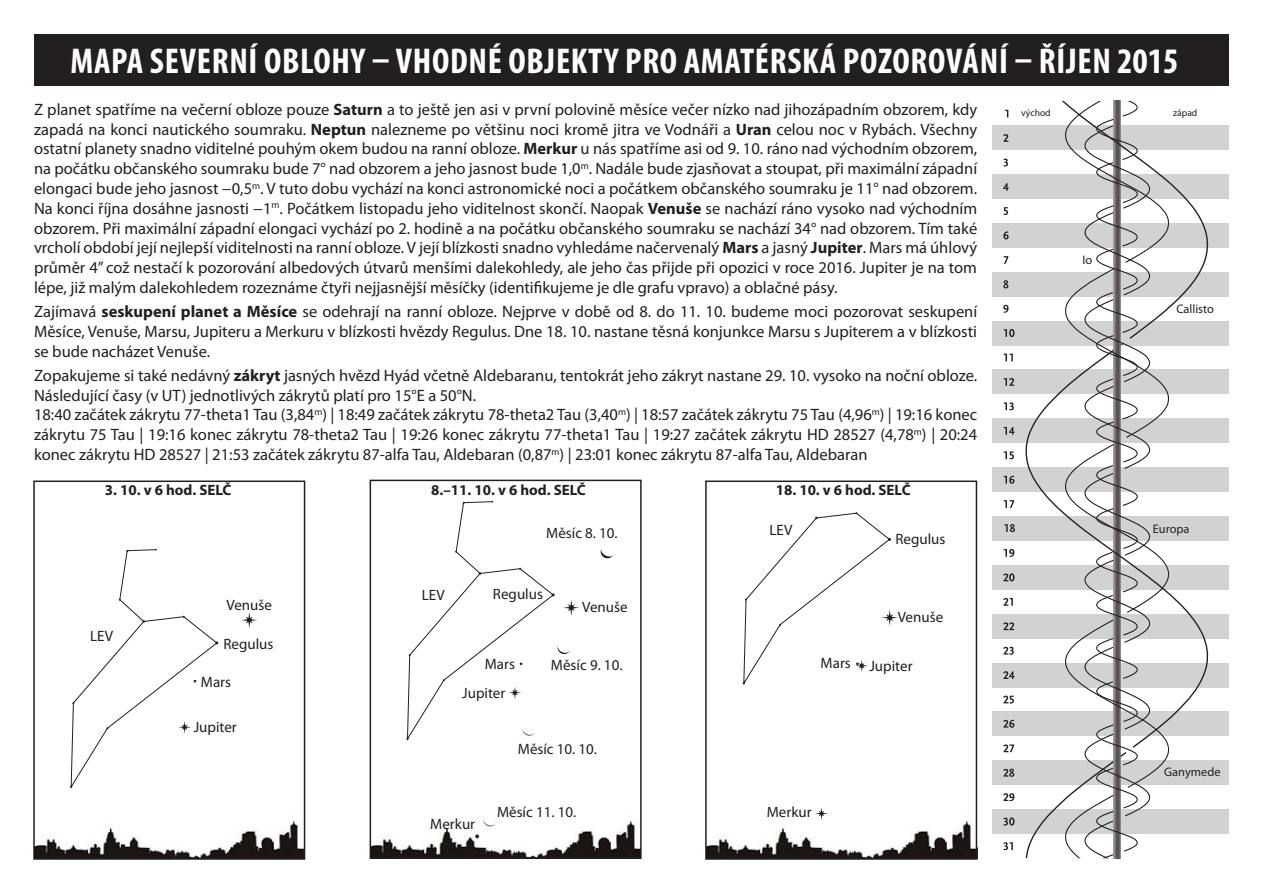
<style>
.page{position:relative;width:1263px;height:893px;background:#fff}
.page>*{position:absolute;margin:0;border:0;box-sizing:border-box;transform-origin:0 0}
.t1{font:700 condensed 36px "Myriad Pro";letter-spacing:.02em;color:#fff}
.t2{font:16.5px/19.8px "Myriad Pro";color:#231f20;text-align:justify}
.t3{font:15px "Myriad Pro";color:#231f20}
.t4{font:700 15px "Myriad Pro";color:#231f20}
.t5{font:700 12.45px "Scala Sans OT";color:#231f20}
.t6{font:700 9.6px "Scala Sans OT";color:#231f20}
.s1{font-weight:700}
</style>
<div class="page">
<div style="left:34px;top:34px;width:1195px;height:51px;background:#231f20"></div>
<img style="left:36px;top:820px;width:266px;height:37px">
<svg style="left:241px;top:612px;width:16px;height:16px"></svg>
<svg style="left:70px;top:549px;width:148px;height:239px"></svg>
<div style="left:33px;top:480px;width:272px;height:380px;border:2px solid #231f20"></div>
<img style="left:373px;top:820px;width:266px;height:36px">
<svg style="left:475px;top:834px;width:4px;height:4px"></svg>
<svg style="left:600px;top:549px;width:13px;height:10px"></svg>
<svg style="left:406px;top:501px;width:173px;height:239px"></svg>
<img style="left:708px;top:820px;width:266px;height:37px">
<svg style="left:743px;top:512px;width:155px;height:172px"></svg>
<svg style="left:482px;top:819px;width:15px;height:8px"></svg>
<div style="left:370px;top:480px;width:272px;height:379px;border:2px solid #231f20"></div>
<svg style="left:815px;top:807px;width:13px;height:13px"></svg>
<div style="left:705px;top:480px;width:272px;height:380px;border:2px solid #231f20"></div>
<div style="left:992px;top:809px;width:236px;height:25px;background:#d1d2d4"></div>
<div style="left:992px;top:125px;width:236px;height:25px;background:#d1d2d4"></div>
<div style="left:992px;top:174px;width:236px;height:25px;background:#d1d2d4"></div>
<div style="left:992px;top:223px;width:236px;height:25px;background:#d1d2d4"></div>
<div style="left:992px;top:272px;width:236px;height:24px;background:#d1d2d4"></div>
<div style="left:992px;top:321px;width:236px;height:24px;background:#d1d2d4"></div>
<div style="left:992px;top:370px;width:236px;height:24px;background:#d1d2d4"></div>
<div style="left:992px;top:419px;width:236px;height:24px;background:#d1d2d4"></div>
<div style="left:992px;top:467px;width:236px;height:25px;background:#d1d2d4"></div>
<div style="left:992px;top:516px;width:236px;height:25px;background:#d1d2d4"></div>
<div style="left:992px;top:565px;width:236px;height:25px;background:#d1d2d4"></div>
<div style="left:992px;top:614px;width:236px;height:24px;background:#d1d2d4"></div>
<div style="left:992px;top:663px;width:236px;height:24px;background:#d1d2d4"></div>
<div style="left:992px;top:712px;width:236px;height:24px;background:#d1d2d4"></div>
<div style="left:992px;top:761px;width:236px;height:24px;background:#d1d2d4"></div>
<svg style="left:1003px;top:159px;width:5px;height:7px"></svg>
<svg style="left:1003px;top:207px;width:5px;height:8px"></svg>
<svg style="left:1004px;top:256px;width:4px;height:8px"></svg>
<svg style="left:1003px;top:305px;width:5px;height:8px"></svg>
<svg style="left:1004px;top:354px;width:9px;height:7px"></svg>
<svg style="left:1004px;top:402px;width:10px;height:8px"></svg>
<svg style="left:1004px;top:451px;width:10px;height:8px"></svg>
<svg style="left:1004px;top:500px;width:10px;height:8px"></svg>
<svg style="left:1004px;top:549px;width:10px;height:8px"></svg>
<svg style="left:1003px;top:598px;width:10px;height:8px"></svg>
<svg style="left:1003px;top:647px;width:11px;height:8px"></svg>
<svg style="left:1003px;top:696px;width:11px;height:8px"></svg>
<svg style="left:1003px;top:744px;width:11px;height:8px"></svg>
<svg style="left:1003px;top:793px;width:11px;height:8px"></svg>
<svg style="left:1003px;top:134px;width:5px;height:8px"></svg>
<svg style="left:1003px;top:183px;width:6px;height:8px"></svg>
<svg style="left:1003px;top:231px;width:5px;height:8px"></svg>
<svg style="left:1003px;top:280px;width:5px;height:8px"></svg>
<svg style="left:1004px;top:329px;width:10px;height:8px"></svg>
<svg style="left:1004px;top:378px;width:10px;height:8px"></svg>
<svg style="left:1004px;top:427px;width:10px;height:8px"></svg>
<svg style="left:1004px;top:476px;width:10px;height:8px"></svg>
<svg style="left:1004px;top:524px;width:11px;height:8px"></svg>
<svg style="left:1003px;top:573px;width:11px;height:8px"></svg>
<svg style="left:1003px;top:622px;width:11px;height:8px"></svg>
<svg style="left:1003px;top:671px;width:11px;height:8px"></svg>
<svg style="left:1003px;top:720px;width:11px;height:8px"></svg>
<svg style="left:1003px;top:769px;width:11px;height:8px"></svg>
<svg style="left:1003px;top:817px;width:11px;height:9px"></svg>
<svg style="left:1003px;top:842px;width:10px;height:8px"></svg>
<svg style="left:1026px;top:101px;width:183px;height:757px"></svg>
<svg style="left:1005px;top:110px;width:3px;height:7px"></svg>
<h1 class="t1" style="left:70px;top:38px;width:1110px">MAPA SEVERNÍ OBLOHY – VHODNÉ OBJEKTY PRO AMATÉRSKÁ POZOROVÁNÍ – ŘÍJEN 2015</h1>
<p class="t2" style="left:34px;top:99px;width:945px">Z planet spatříme na večerní obloze pouze <span class="s1">Saturn</span> a to ještě jen asi v první polovině měsíce večer nízko nad jihozápadním obzorem, kdy zapadá na konci nautického soumraku. <span class="s1">Neptun</span> nalezneme po většinu noci kromě jitra ve Vodnáři a <span class="s1">Uran</span> celou noc v Rybách. Všechny ostatní planety snadno viditelné pouhým okem budou na ranní obloze. <span class="s1">Merkur</span> u nás spatříme asi od 9. 10. ráno nad východním obzorem, na počátku občanského soumraku bude 7° nad obzorem a jeho jasnost bude 1,0<sup>m</sup>. Nadále bude zjasňovat a stoupat, při maximální západní elongaci bude jeho jasnost −0,5<sup>m</sup>. V tuto dobu vychází na konci astronomické noci a počátkem občanského soumraku je 11° nad obzorem.<br>Na konci října dosáhne jasnosti −1<sup>m</sup>. Počátkem listopadu jeho viditelnost skončí. Naopak <span class="s1">Venuše</span> se nachází ráno vysoko nad východním obzorem. Při maximální západní elongaci vychází po 2. hodině a na počátku občanského soumraku se nachází 34° nad obzorem. Tím také vrcholí období její nejlepší viditelnosti na ranní obloze. V její blízkosti snadno vyhledáme načervenalý <span class="s1">Mars</span> a jasný <span class="s1">Jupiter</span>. Mars má úhlový průměr 4” což nestačí k pozorování albedových útvarů menšími dalekohledy, ale jeho čas přijde při opozici v roce 2016. Jupiter je na tom lépe, již malým dalekohledem rozeznáme čtyři nejjasnější měsíčky (identifikujeme je dle grafu vpravo) a oblačné pásy.</p>
<p class="t2" style="left:34px;top:301px;width:945px">Zajímavá <span class="s1">seskupení planet a Měsíce</span> se odehrají na ranní obloze. Nejprve v době od 8. do 11. 10. budeme moci pozorovat seskupení Měsíce, Venuše, Marsu, Jupiteru a Merkuru v blízkosti hvězdy Regulus. Dne 18. 10. nastane těsná konjunkce Marsu s Jupiterem a v blízkosti se bude nacházet Venuše.</p>
<p class="t2" style="left:34px;top:365px;width:945px;text-align:left">Zopakujeme si také nedávný <span class="s1">zákryt</span> jasných hvězd Hyád včetně Aldebaranu, tentokrát jeho zákryt nastane 29. 10. vysoko na noční obloze.<br>Následující časy (v UT) jednotlivých zákrytů platí pro 15°E a 50°N.<br>18:40 začátek zákrytu 77-theta1 Tau (3,84<sup>m</sup>) | 18:49 začátek zákrytu 78-theta2 Tau (3,40<sup>m</sup>) | 18:57 začátek zákrytu 75 Tau (4,96<sup>m</sup>) | 19:16 konec zákrytu 75 Tau | 19:16 konec zákrytu 78-theta2 Tau | 19:26 konec zákrytu 77-theta1 Tau | 19:27 začátek zákrytu HD 28527 (4,78<sup>m</sup>) | 20:24 konec zákrytu HD 28527 | 21:53 začátek zákrytu 87-alfa Tau, Aldebaran (0,87<sup>m</sup>) | 23:01 konec zákrytu 87-alfa Tau, Aldebaran</p>
<p class="t6" style="left:1021px;top:106px;width:31px">východ</p>
<p class="t6" style="left:1173px;top:106px;width:26px">západ</p>
<p class="t5" style="left:1082px;top:252px;width:11px">Io</p>
<p class="t5" style="left:1176px;top:301px;width:39px">Callisto</p>
<p class="t4" style="left:105px;top:480px;width:128px">3. 10. v 6 hod. SELČ</p>
<p class="t4" style="left:431px;top:480px;width:156px">8.–11. 10. v 6 hod. SELČ</p>
<p class="t3" style="left:546px;top:524px;width:73px">Měsíc 8. 10.</p>
<p class="t3" style="left:90px;top:627px;width:24px">LEV</p>
<p class="t3" style="left:493px;top:585px;width:52px">Regulus</p>
<p class="t3" style="left:422px;top:586px;width:24px">LEV</p>
<p class="t3" style="left:227px;top:596px;width:47px">Venuše</p>
<p class="t3" style="left:582px;top:598px;width:47px">Venuše</p>
<p class="t3" style="left:223px;top:634px;width:52px">Regulus</p>
<p class="t3" style="left:201px;top:672px;width:32px">Mars</p>
<p class="t3" style="left:194px;top:718px;width:45px">Jupiter</p>
<p class="t3" style="left:485px;top:655px;width:32px">Mars</p>
<p class="t3" style="left:462px;top:683px;width:45px">Jupiter</p>
<p class="t3" style="left:551px;top:656px;width:73px">Měsíc 9. 10.</p>
<p class="t3" style="left:430px;top:814px;width:46px">Merkur</p>
<p class="t3" style="left:518px;top:740px;width:81px">Měsíc 10. 10.</p>
<p class="t3" style="left:497px;top:803px;width:81px">Měsíc 11. 10.</p>
<p class="t4" style="left:776px;top:480px;width:136px">18. 10. v 6 hod. SELČ</p>
<p class="t3" style="left:769px;top:521px;width:24px">LEV</p>
<p class="t3" style="left:895px;top:529px;width:52px">Regulus</p>
<p class="t3" style="left:898px;top:608px;width:47px">Venuše</p>
<p class="t3" style="left:821px;top:656px;width:93px">Mars Jupiter</p>
<p class="t3" style="left:767px;top:803px;width:46px">Merkur</p>
<p class="t5" style="left:1153px;top:521px;width:38px">Europa</p>
<p class="t5" style="left:1164px;top:764px;width:58px">Ganymede</p>
</div>
